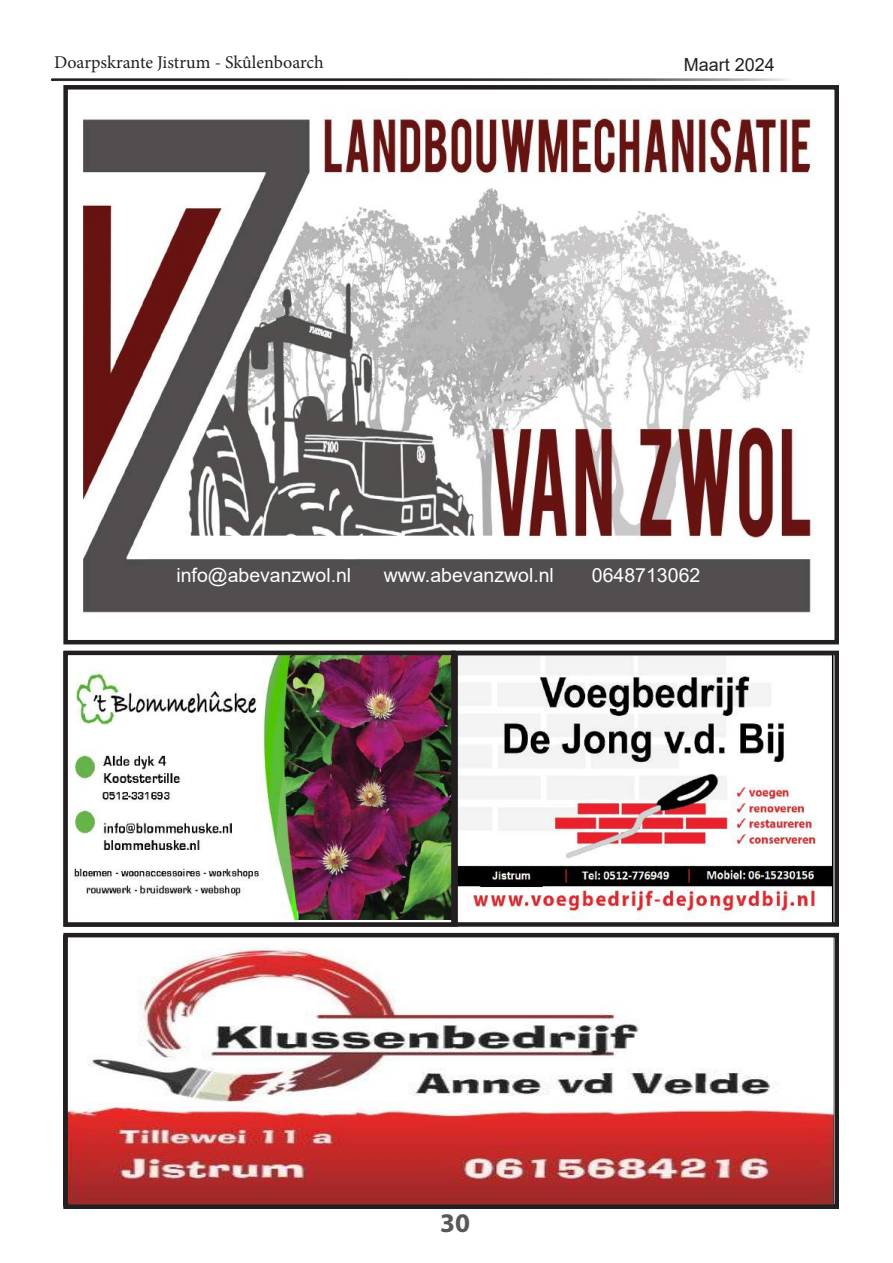
<style>
.page{position:relative;width:893px;height:1263px;background:#fff}
.page>*{position:absolute;margin:0;border:0;box-sizing:border-box;transform-origin:0 0}
.t1{font:700 27px "Myriad Pro";color:#57585a}
.t2{font:19.5px "Arial";color:#fff}
.t3{font:18px "Minion Pro";color:#231f20}
.t4{font:18px "Arial";color:#231f20}
</style>
<div class="page">
<div style="left:48px;top:74px;width:791px;height:13px;background:#fff;opacity:.75"></div>
<img style="left:459px;top:657px;width:371px;height:263px">
<img style="left:72px;top:656px;width:379px;height:264px">
<img style="left:63px;top:948px;width:770px;height:264px">
<img style="left:83px;top:109px;width:732px;height:504px">
<div style="left:63px;top:933px;width:776px;height:276px;border:4px solid #231f20"></div>
<div style="left:63px;top:651px;width:776px;height:276px;border:4px solid #231f20"></div>
<div style="left:63px;top:85px;width:776px;height:559px;border:4px solid #231f20"></div>
<div style="left:451px;top:651px;width:5px;height:275px;background:#231f20"></div>
<p class="t3" style="left:54px;top:50px;width:271px">Doarpskrante Jistrum - Skûlenboarch</p>
<p class="t4" style="left:684px;top:52px;width:93px">Maart 2024</p>
<p class="t2" style="left:176px;top:562px;width:176px">info@abevanzwol.nl</p>
<p class="t2" style="left:384px;top:562px;width:172px">www.abevanzwol.nl</p>
<p class="t2" style="left:592px;top:562px;width:110px">0648713062</p>
<h1 class="t1" style="left:440px;top:1205px;width:31px">30</h1>
</div>
